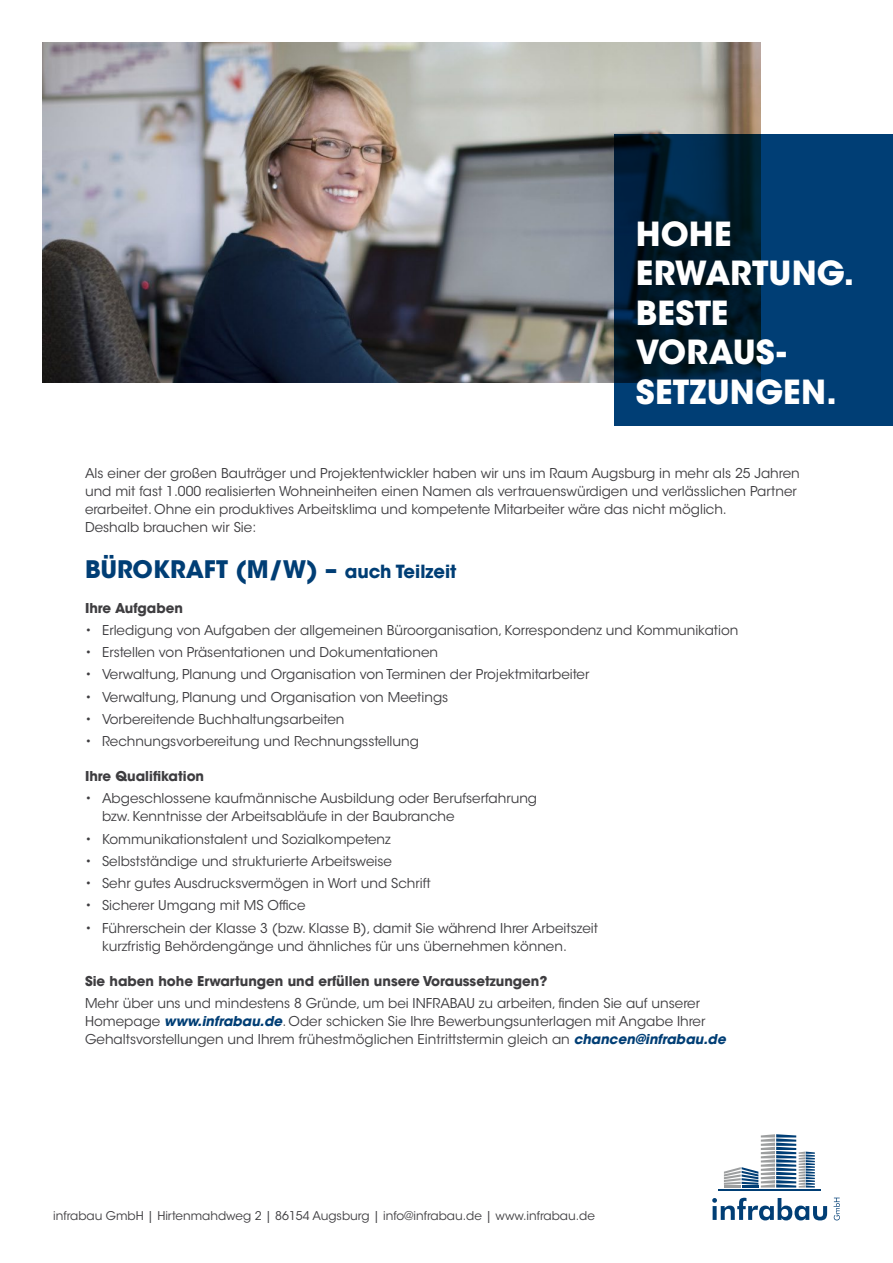
<style>
.page{position:relative;width:893px;height:1263px;background:#fff}
.page>*{position:absolute;margin:0;border:0;box-sizing:border-box;transform-origin:0 0}
.t1{font:700 33px/39.6px "ITC Avant Garde Std";letter-spacing:.005em;color:#fff}
.t2{font:700 24px "ITC Avant Garde Std";color:#003e75}
.t3{font:13.5px/18px "ITC Avant Garde Std";color:#3e3d40}
.t4{font:700 13.5px "ITC Avant Garde Std";color:#3e3d40}
.t5{font:12px "ITC Avant Garde Std";color:#3e3d40}
.s1{font-size:18px}
.s2{font-weight:700;font-style:italic;color:#003e75}
</style>
<div class="page">
<hr style="left:718px;top:1189px;width:103px;height:1px;background:#003e75">
<svg style="left:724px;top:1134px;width:91px;height:53px"></svg>
<svg style="left:712px;top:1198px;width:115px;height:22px"></svg>
<svg style="left:833px;top:1198px;width:7px;height:22px"></svg>
<img style="left:43px;top:43px;width:717px;height:340px">
<svg style="left:614px;top:134px;width:279px;height:291px;background:#002e55"></svg>
<h1 class="t1" style="left:636px;top:213px;width:49px">Hohe<br>Erwart</h1>
<h1 class="t1" style="left:768px;top:253px;width:87px">ung.</h1>
<h1 class="t1" style="left:636px;top:293px;width:49px">Beste<br>Vora</h1>
<h1 class="t1" style="left:636px;top:332px;width:203px;text-indent:97px">us&shy;setzungen.</h1>
<p class="t3" style="left:85px;top:464px;width:716px">Als einer der großen Bauträger und Projektentwickler haben wir uns im Raum Augsburg in mehr als 25 Jahren und mit fast 1.000 realisierten Wohneinheiten einen Namen als vertrauenswürdigen und verlässlichen Partner erarbeitet. Ohne ein produktives Arbeitsklima und kompetente Mitarbeiter wäre das nicht möglich.<br>Deshalb brauchen wir Sie:</p>
<h2 class="t2" style="left:85px;top:553px;width:373px">BÜROKRAFT (M/W) – <span class="s1">auch Teilzeit</span></h2>
<p class="t4" style="left:85px;top:599px;width:100px">Ihre Aufgaben</p>
<p class="t3" style="left:85px;top:621px;width:655px">• Erledigung von Aufgaben der allgemeinen Büroorganisation, Korrespondenz und Kommunikation</p>
<p class="t3" style="left:85px;top:643px;width:355px">• Erstellen von Präsentationen und Dokumentationen</p>
<p class="t3" style="left:85px;top:666px;width:506px">• Verwaltung, Planung und Organisation von Terminen der Projektmitarbeiter</p>
<p class="t3" style="left:85px;top:688px;width:365px">• Verwaltung, Planung und Organisation von Meetings</p>
<p class="t3" style="left:85px;top:710px;width:261px">• Vorbereitende Buchhaltungsarbeiten</p>
<p class="t3" style="left:85px;top:732px;width:335px">• Rechnungsvorbereitung und Rechnungsstellung</p>
<p class="t4" style="left:85px;top:767px;width:121px">Ihre Qualifikation</p>
<p class="t3" style="left:102px;top:790px;width:437px;text-indent:-17px">• Abgeschlossene kaufmännische Ausbildung oder Berufserfahrung bzw. Kenntnisse der Arbeitsabläufe in der Baubranche</p>
<p class="t3" style="left:85px;top:830px;width:307px">• Kommunikationstalent und Sozialkompetenz</p>
<p class="t3" style="left:85px;top:852px;width:308px">• Selbstständige und strukturierte Arbeitsweise</p>
<p class="t3" style="left:85px;top:874px;width:347px">• Sehr gutes Ausdrucksvermögen in Wort und Schrift</p>
<p class="t3" style="left:85px;top:897px;width:222px">• Sicherer Umgang mit MS Office</p>
<p class="t3" style="left:102px;top:919px;width:497px;text-indent:-17px">• Führerschein der Klasse 3 (bzw. Klasse B), damit Sie während Ihrer Arbeitszeit kurzfristig Behördengänge und ähnliches für uns übernehmen können.</p>
<p class="t4" style="left:85px;top:972px;width:464px">Sie haben hohe Erwartungen und erfüllen unsere Voraussetzungen?</p>
<p class="t3" style="left:85px;top:994px;width:642px">Mehr über uns und mindestens 8 Gründe, um bei INFRABAU zu arbeiten, finden Sie auf unserer<br>Homepage <span class="s2">www.infrabau.de</span>. Oder schicken Sie Ihre Bewerbungsunterlagen mit Angabe Ihrer<br>Gehaltsvorstellungen und Ihrem frühestmöglichen Eintrittstermin gleich an <span class="s2">chancen@infrabau.de</span></p>
<p class="t5" style="left:53px;top:1209px;width:543px">infrabau GmbH | Hirtenmahdweg 2 | 86154 Augsburg | info@infrabau.de | www.infrabau.de</p>
</div>
